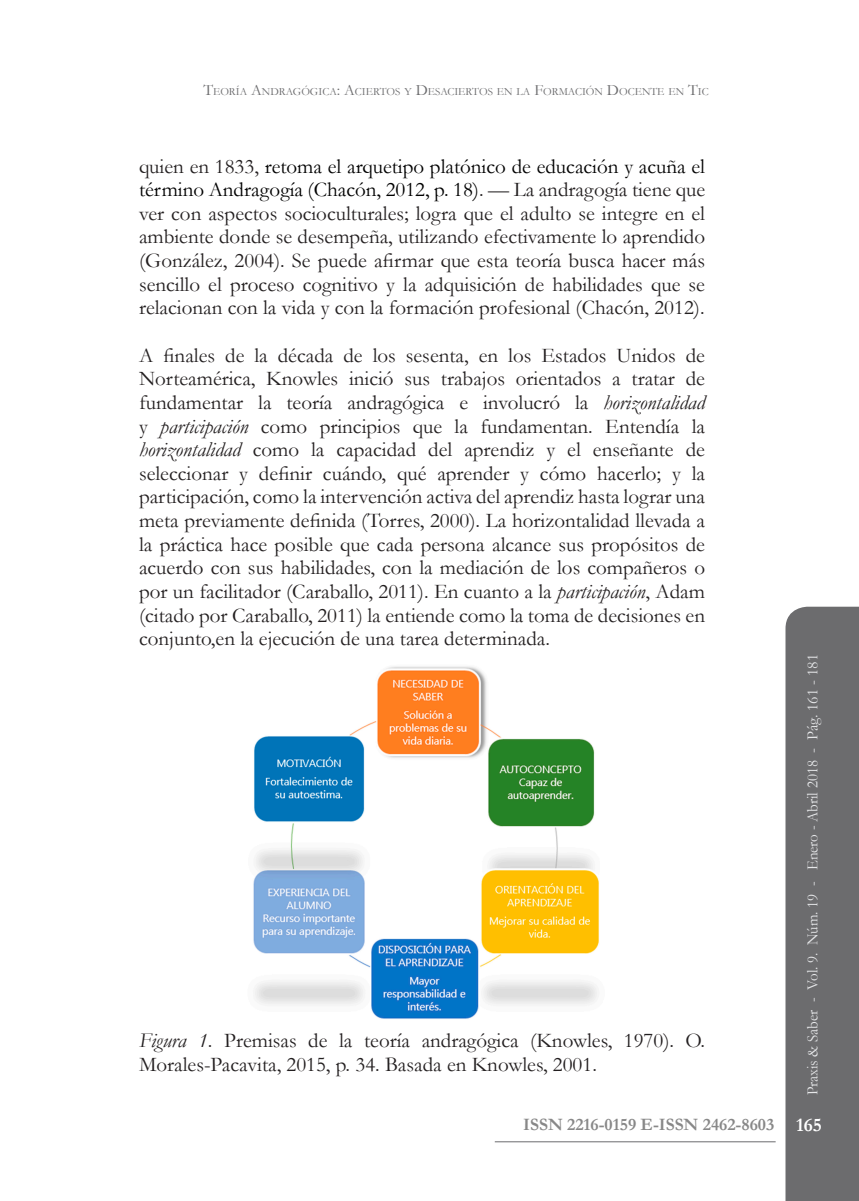
<style>
.page{position:relative;width:859px;height:1201px;background:#fff}
.page>*{position:absolute;margin:0;border:0;box-sizing:border-box;transform-origin:0 0}
.t1{font:21px/23.6px "Garamond";color:#231f20;text-align:justify}
.t2{font:700 19.25px "Garamond";color:#fff}
.t3{font:700 17.5px "Garamond";color:#888}
.t4{font:15.75px "Garamond";color:#e6e7e9;scale:.95 1}
.t5{font:11.03px "Garamond";color:#6c6c6e}
.s1{font-size:15.75px}
.s2{color:#000}
.s3{font-style:italic}
</style>
<div class="page">
<div style="left:785px;top:606px;width:73px;height:594px;background:#6c6c6e"></div>
<hr style="left:494px;top:1141px;width:281px;height:1px;background:#6c6c6e">
<img style="left:253px;top:666px;width:346px;height:353px">
<p class="t5" style="left:203px;top:84px;width:506px"><span class="s1">T</span>EORÍA <span class="s1">A</span>NDRAGÓGICA<span class="s1">: A</span>CIERTOS Y <span class="s1">D</span>ESACIERTOS EN LA <span class="s1">F</span>ORMACIÓN <span class="s1">D</span>OCENTE EN <span class="s1">T</span>IC</p>
<p class="t1" style="left:139px;top:154px;width:567px">quien en 1833, <span class="s2">retoma el arquetipo platónico de educación y acuña el término Andragogía (Chacón, 2012, p. 18)</span>. — La andragogía tiene que ver con aspectos socioculturales; logra que el adulto se integre en el ambiente donde se desempeña, utilizando efectivamente lo aprendido (González, 2004). Se puede afirmar que esta teoría busca hacer más sencillo el proceso cognitivo y la adquisición de habilidades que se relacionan con la vida y con la formación profesional (Chacón, 2012).</p>
<p class="t1" style="left:139px;top:343px;width:567px">A finales de la década de los sesenta, en los Estados Unidos de Norteamérica, Knowles inició sus trabajos orientados a tratar de fundamentar la teoría andragógica e involucró la <span class="s3">horizontalidad </span>y <span class="s3">participación</span> como principios que la fundamentan. Entendía la <span class="s3">horizontalidad</span> como la capacidad del aprendiz y el enseñante de seleccionar y definir cuándo, qué aprender y cómo hacerlo; y la participación, como la intervención activa del aprendiz hasta lograr una meta previamente definida (Torres, 2000). La horizontalidad llevada a la práctica hace posible que cada persona alcance sus propósitos de acuerdo con sus habilidades, con la mediación de los compañeros o por un facilitador (Caraballo, 2011). En cuanto a la <span class="s3">participación</span>, Adam (citado por Caraballo, 2011) la entiende como la toma de decisiones en conjunto,en la ejecución de una tarea determinada.</p>
<p class="t1" style="left:139px;top:1028px;width:567px"><span class="s3">Figura 1</span>. Premisas de la teoría andragógica (Knowles, 1970). O.<br>Morales-Pacavita, 2015, p. 34. Basada en Knowles, 2001.</p>
<p class="t3" style="left:523px;top:1112px;width:252px">ISSN 2216-0159 E-ISSN 2462-8603</p>
<p class="t4" style="left:801px;top:1095px;width:466px;rotate:-90deg">Praxis &amp; Saber - Vol. 9. Núm. 19 - Enero - Abril 2018 - Pág. 161 - 181</p>
<p class="t2" style="left:795px;top:1112px;width:27px">165</p>
</div>
